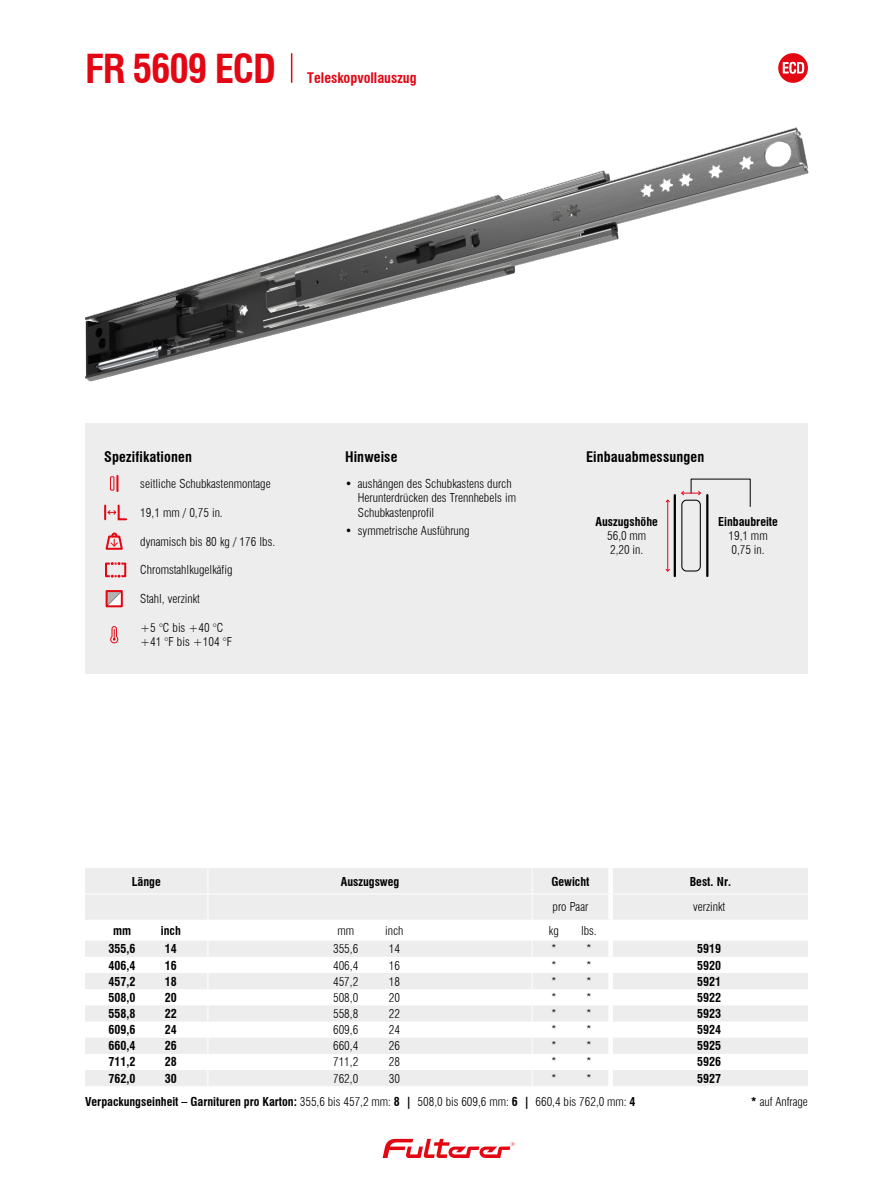
<style>
.page{position:relative;width:893px;height:1191px;background:#fff}
.page>*{position:absolute;margin:0;border:0;box-sizing:border-box;transform-origin:0 0}
.t1{font:700 condensed 39px "Swiss 721 BT";letter-spacing:-.03em;color:#e30613}
.CONTENT_Headline{font:700 condensed 14.25px "Swiss 721 BT";letter-spacing:.01em;color:#000}
.t2{font:700 condensed 14.25px "Swiss 721 BT";color:#e30613}
.CONTENT_Icons{font:300 condensed 12px/14.4px "Swiss 721 BT";color:#000}
.TABLE_Text_bold{font:700 condensed 12px "Swiss 721 BT";color:#000}
.TABLE_Text_bold-2{font:300 condensed 12px "Swiss 721 BT";color:#000}
.TABLE_Text_light{font:300 condensed 12px "Swiss 721 BT";color:#000}
.CONTENT_Headline-2{font:700 condensed 12px "Swiss 721 BT";color:#000}
.s1{font-weight:700}
</style>
<div class="page">
<svg style="left:383px;top:1138px;width:131px;height:20px"></svg>
<img style="left:85px;top:127px;width:723px;height:254px">
<div style="left:778px;top:53px;width:30px;height:30px;background:#e30613;border-radius:50%"></div>
<svg style="left:783px;top:62px;width:21px;height:12px"></svg>
<svg style="left:85px;top:868px;width:723px;height:218px"></svg>
<div style="left:85px;top:423px;width:723px;height:251px;background:#ededed"></div>
<div style="left:681px;top:499px;width:20px;height:72px;border:1px solid #000;border-radius:5px"></div>
<hr style="left:706px;top:495px;width:2px;height:81px;background:#000">
<hr style="left:674px;top:495px;width:2px;height:81px;background:#000">
<hr style="left:667px;top:500px;width:1px;height:71px;background:#e30613">
<svg style="left:665px;top:568px;width:5px;height:4px"></svg>
<svg style="left:665px;top:499px;width:5px;height:4px"></svg>
<svg style="left:681px;top:479px;width:69px;height:28px"></svg>
<div style="left:110px;top:476px;width:4px;height:14px;border:1px solid #e30613"></div>
<svg style="left:116px;top:476px;width:2px;height:15px"></svg>
<svg style="left:104px;top:504px;width:23px;height:16px"></svg>
<svg style="left:106px;top:532px;width:17px;height:18px"></svg>
<svg style="left:105px;top:562px;width:21px;height:15px"></svg>
<svg style="left:109px;top:593px;width:11px;height:11px"></svg>
<div style="left:106px;top:590px;width:17px;height:17px;border:2px solid #e30613"></div>
<svg style="left:110px;top:626px;width:8px;height:17px"></svg>
<hr style="left:291px;top:53px;width:1px;height:30px;background:#e30613">
<p class="t1" style="left:85px;top:45px;width:192px">FR 5609 ECD</p>
<p class="t2" style="left:307px;top:69px;width:111px">Teleskopvollauszug</p>
<p class="CONTENT_Headline" style="left:104px;top:448px;width:89px">Spezifikationen</p>
<p class="CONTENT_Icons" style="left:140px;top:476px;width:132px">seitliche Schubkastenmontage</p>
<p class="CONTENT_Icons" style="left:140px;top:505px;width:84px">19,1 mm / 0,75 in.</p>
<p class="CONTENT_Icons" style="left:140px;top:534px;width:136px">dynamisch bis 80 kg / 176 lbs.</p>
<p class="CONTENT_Icons" style="left:140px;top:563px;width:94px">Chromstahlkugelkäfig</p>
<p class="CONTENT_Icons" style="left:140px;top:591px;width:61px">Stahl, verzinkt</p>
<p class="CONTENT_Icons" style="left:140px;top:620px;width:84px">+5 °C bis +40 °C</p>
<p class="CONTENT_Icons" style="left:140px;top:635px;width:93px">+41 °F bis +104 °F</p>
<p class="CONTENT_Headline" style="left:345px;top:448px;width:54px">Hinweise</p>
<p class="CONTENT_Icons" style="left:358px;top:476px;width:160px;text-indent:-13px">• aushängen des Schubkastens durch<br>Herunterdrücken des Trennhebels im<br>Schubkastenprofil</p>
<p class="CONTENT_Icons" style="left:345px;top:524px;width:126px">• symmetrische Ausführung</p>
<p class="CONTENT_Headline" style="left:586px;top:448px;width:120px">Einbauabmessungen</p>
<p class="CONTENT_Headline-2" style="left:596px;top:514px;width:64px">Auszugshöhe</p>
<p class="CONTENT_Icons" style="left:607px;top:528px;width:41px">56,0 mm<br>2,20 in.</p>
<p class="CONTENT_Headline-2" style="left:718px;top:514px;width:61px">Einbaubreite</p>
<p class="CONTENT_Icons" style="left:728px;top:528px;width:41px">19,1 mm<br>0,75 in.</p>
<p class="TABLE_Text_bold" style="left:132px;top:874px;width:31px">Länge</p>
<p class="TABLE_Text_bold" style="left:341px;top:874px;width:60px">Auszugsweg</p>
<p class="TABLE_Text_bold" style="left:551px;top:874px;width:40px">Gewicht</p>
<p class="TABLE_Text_bold" style="left:690px;top:874px;width:43px">Best. Nr.</p>
<p class="TABLE_Text_light" style="left:553px;top:900px;width:37px">pro Paar</p>
<p class="TABLE_Text_light" style="left:693px;top:900px;width:34px">verzinkt</p>
<p class="TABLE_Text_bold" style="left:113px;top:923px;width:20px">mm</p>
<p class="TABLE_Text_bold" style="left:161px;top:923px;width:21px">inch</p>
<p class="TABLE_Text_light" style="left:337px;top:923px;width:18px">mm</p>
<p class="TABLE_Text_light" style="left:385px;top:923px;width:20px">inch</p>
<p class="TABLE_Text_light" style="left:549px;top:923px;width:11px">kg</p>
<p class="TABLE_Text_light" style="left:581px;top:923px;width:17px">lbs.</p>
<p class="TABLE_Text_bold" style="left:109px;top:941px;width:28px">355,6</p>
<p class="TABLE_Text_bold" style="left:165px;top:941px;width:13px">14</p>
<p class="TABLE_Text_bold-2" style="left:333px;top:941px;width:27px">355,6</p>
<p class="TABLE_Text_bold-2" style="left:389px;top:941px;width:13px">14</p>
<p class="TABLE_Text_light" style="left:551px;top:941px;width:7px">*</p>
<p class="TABLE_Text_light" style="left:586px;top:941px;width:7px">*</p>
<p class="TABLE_Text_bold" style="left:109px;top:958px;width:28px">406,4</p>
<p class="TABLE_Text_bold" style="left:165px;top:958px;width:13px">16</p>
<p class="TABLE_Text_bold-2" style="left:333px;top:958px;width:27px">406,4</p>
<p class="TABLE_Text_bold-2" style="left:389px;top:958px;width:13px">16</p>
<p class="TABLE_Text_light" style="left:551px;top:958px;width:7px">*</p>
<p class="TABLE_Text_light" style="left:586px;top:958px;width:7px">*</p>
<p class="TABLE_Text_bold" style="left:109px;top:974px;width:28px">457,2</p>
<p class="TABLE_Text_bold" style="left:165px;top:974px;width:13px">18</p>
<p class="TABLE_Text_bold-2" style="left:333px;top:974px;width:27px">457,2</p>
<p class="TABLE_Text_bold-2" style="left:389px;top:974px;width:13px">18</p>
<p class="TABLE_Text_light" style="left:551px;top:974px;width:7px">*</p>
<p class="TABLE_Text_light" style="left:586px;top:974px;width:7px">*</p>
<p class="TABLE_Text_bold" style="left:109px;top:990px;width:28px">508,0</p>
<p class="TABLE_Text_bold" style="left:165px;top:990px;width:13px">20</p>
<p class="TABLE_Text_bold-2" style="left:333px;top:990px;width:27px">508,0</p>
<p class="TABLE_Text_bold-2" style="left:389px;top:990px;width:13px">20</p>
<p class="TABLE_Text_light" style="left:551px;top:990px;width:7px">*</p>
<p class="TABLE_Text_light" style="left:586px;top:990px;width:7px">*</p>
<p class="TABLE_Text_bold" style="left:109px;top:1006px;width:28px">558,8</p>
<p class="TABLE_Text_bold" style="left:165px;top:1006px;width:13px">22</p>
<p class="TABLE_Text_bold-2" style="left:333px;top:1006px;width:27px">558,8</p>
<p class="TABLE_Text_bold-2" style="left:389px;top:1006px;width:13px">22</p>
<p class="TABLE_Text_light" style="left:551px;top:1006px;width:7px">*</p>
<p class="TABLE_Text_light" style="left:586px;top:1006px;width:7px">*</p>
<p class="TABLE_Text_bold" style="left:109px;top:1022px;width:28px">609,6</p>
<p class="TABLE_Text_bold" style="left:165px;top:1022px;width:13px">24</p>
<p class="TABLE_Text_bold-2" style="left:333px;top:1022px;width:27px">609,6</p>
<p class="TABLE_Text_bold-2" style="left:389px;top:1022px;width:13px">24</p>
<p class="TABLE_Text_light" style="left:551px;top:1022px;width:7px">*</p>
<p class="TABLE_Text_light" style="left:586px;top:1022px;width:7px">*</p>
<p class="TABLE_Text_bold" style="left:109px;top:1038px;width:28px">660,4</p>
<p class="TABLE_Text_bold" style="left:165px;top:1038px;width:13px">26</p>
<p class="TABLE_Text_bold-2" style="left:333px;top:1038px;width:27px">660,4</p>
<p class="TABLE_Text_bold-2" style="left:389px;top:1038px;width:13px">26</p>
<p class="TABLE_Text_light" style="left:551px;top:1038px;width:7px">*</p>
<p class="TABLE_Text_light" style="left:586px;top:1038px;width:7px">*</p>
<p class="TABLE_Text_bold" style="left:109px;top:1055px;width:28px">711,2</p>
<p class="TABLE_Text_bold" style="left:165px;top:1055px;width:13px">28</p>
<p class="TABLE_Text_bold-2" style="left:333px;top:1055px;width:27px">711,2</p>
<p class="TABLE_Text_bold-2" style="left:389px;top:1055px;width:13px">28</p>
<p class="TABLE_Text_light" style="left:551px;top:1055px;width:7px">*</p>
<p class="TABLE_Text_light" style="left:586px;top:1055px;width:7px">*</p>
<p class="TABLE_Text_bold" style="left:109px;top:1071px;width:28px">762,0</p>
<p class="TABLE_Text_bold" style="left:165px;top:1071px;width:13px">30</p>
<p class="TABLE_Text_bold-2" style="left:333px;top:1071px;width:27px">762,0</p>
<p class="TABLE_Text_bold-2" style="left:389px;top:1071px;width:13px">30</p>
<p class="TABLE_Text_light" style="left:551px;top:1071px;width:7px">*</p>
<p class="TABLE_Text_light" style="left:586px;top:1071px;width:7px">*</p>
<p class="CONTENT_Icons" style="left:85px;top:1094px;width:552px"><span class="s1">Verpackungseinheit – Garnituren pro Karton:</span> 355,6 bis 457,2 mm: <span class="s1">8 |</span> 508,0 bis 609,6 mm: <span class="s1">6 |</span> 660,4 bis 762,0 mm: <span class="s1">4</span></p>
<p class="TABLE_Text_bold" style="left:697px;top:941px;width:25px">5919</p>
<p class="TABLE_Text_bold" style="left:697px;top:958px;width:25px">5920</p>
<p class="TABLE_Text_bold" style="left:697px;top:974px;width:25px">5921</p>
<p class="TABLE_Text_bold" style="left:697px;top:990px;width:25px">5922</p>
<p class="TABLE_Text_bold" style="left:697px;top:1006px;width:25px">5923</p>
<p class="TABLE_Text_bold" style="left:697px;top:1022px;width:25px">5924</p>
<p class="TABLE_Text_bold" style="left:697px;top:1038px;width:25px">5925</p>
<p class="TABLE_Text_bold" style="left:697px;top:1055px;width:25px">5926</p>
<p class="TABLE_Text_bold" style="left:697px;top:1071px;width:25px">5927</p>
<p class="CONTENT_Icons" style="left:751px;top:1094px;width:59px"><span class="s1">*</span> auf Anfrage</p>
</div>
